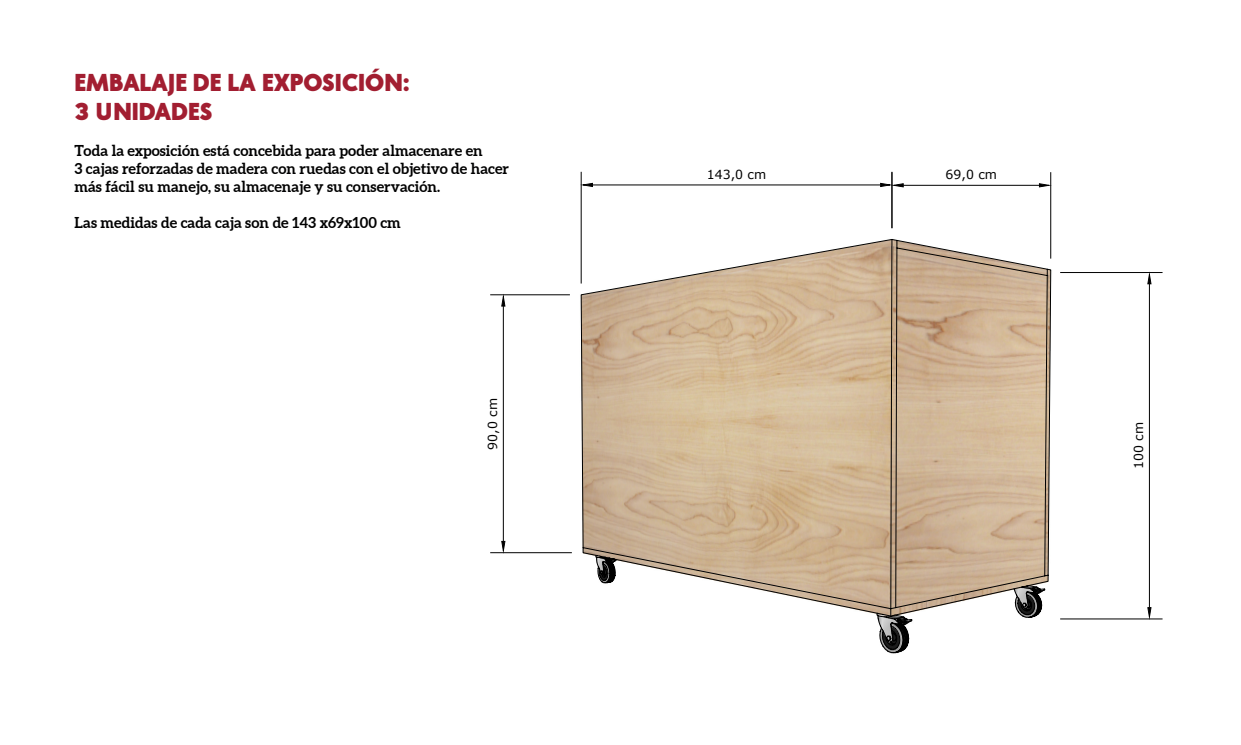
<style>
.page{position:relative;width:1241px;height:745px;background:#fff}
.page>*{position:absolute;margin:0;border:0;box-sizing:border-box;transform-origin:0 0}
.t1{font:800 23.75px "Creo";color:#a21e31}
.t2{font:700 15px/18px "Aleo";color:#000001}
.t3{font:12.5px "Verdana";color:#000}
</style>
<div class="page">
<svg style="left:580px;top:284px;width:471px;height:307px;background:#cdb394"></svg>
<svg style="left:595px;top:552px;width:450px;height:59px"></svg>
<svg style="left:597px;top:553px;width:444px;height:101px"></svg>
<svg style="left:580px;top:171px;width:471px;height:113px"></svg>
<svg style="left:1060px;top:272px;width:102px;height:347px"></svg>
<svg style="left:490px;top:294px;width:82px;height:259px"></svg>
<p class="t1" style="left:74px;top:68px;width:336px">EMBALAJE DE LA EXPOSICIÓN:</p>
<p class="t1" style="left:74px;top:97px;width:139px">3 UNIDADES</p>
<p class="t2" style="left:74px;top:141px;width:436px">Toda la exposición está concebida para poder almacenare en<br>3 cajas reforzadas de madera con ruedas con el objetivo de hacer más fácil su manejo, su almacenaje y su conservación.</p>
<p class="t2" style="left:74px;top:213px;width:328px">Las medidas de cada caja son de 143 x69x100 cm</p>
<p class="t3" style="left:484px;top:449px;width:53px;rotate:-90deg">90,0 cm</p>
<p class="t3" style="left:706px;top:166px;width:61px">143,0 cm</p>
<p class="t3" style="left:945px;top:166px;width:53px">69,0 cm</p>
<p class="t3" style="left:1130px;top:469px;width:48px;rotate:-90deg">100 cm</p>
</div>
